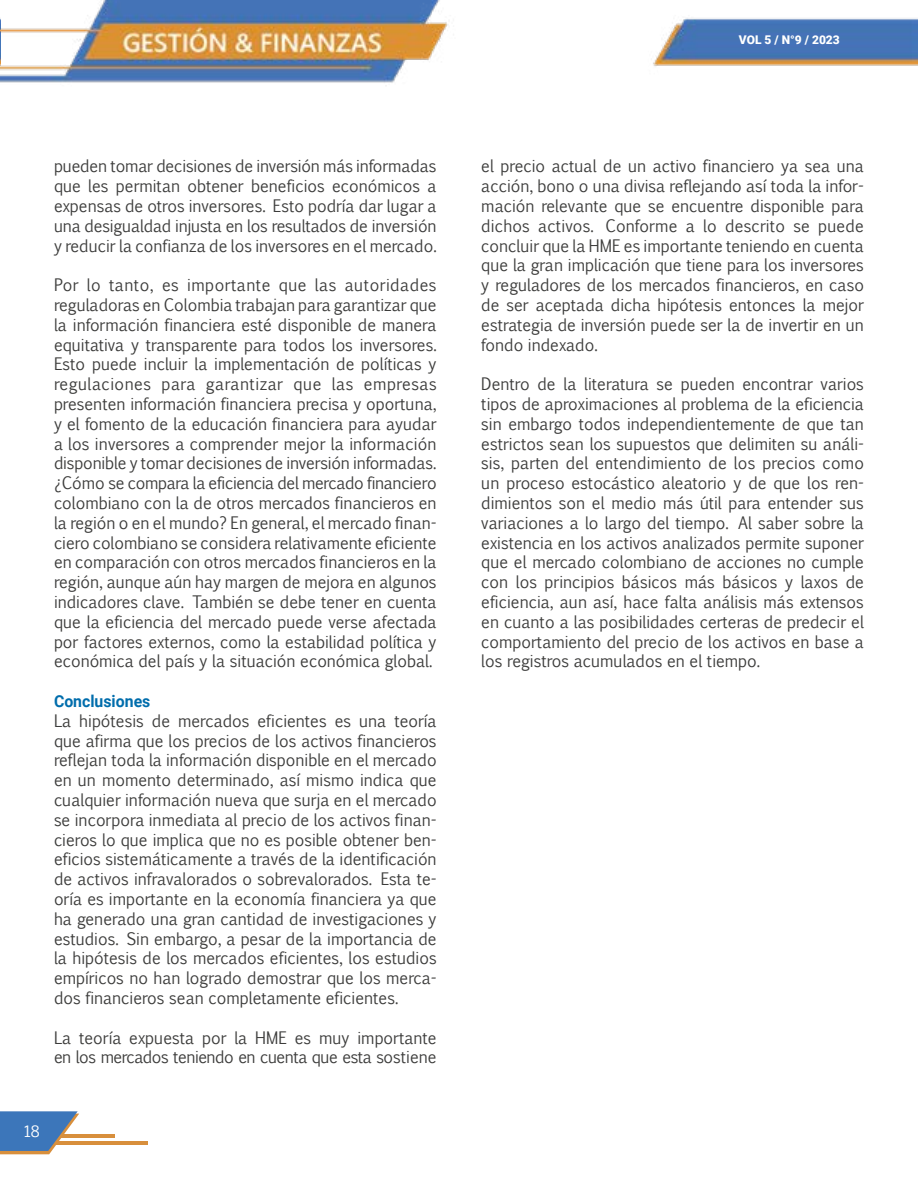
<style>
.page{position:relative;width:918px;height:1188px;background:#fff}
.page>*{position:absolute;margin:0;border:0;box-sizing:border-box;transform-origin:0 0}
.t1{font:16.5px/19.8px "Euphemia UCAS";color:#3c3c3b;text-align:justify;scale:.96 1}
.t2{font:700 16.5px "Roboto";color:#006dac;scale:.96 1}
.t3{font:15px "Euphemia UCAS";color:#fff}
.t4{font:900 12px "Roboto";color:#fff}
</style>
<div class="page">
<img style="left:0;top:0;width:918px;height:83px">
<hr style="left:44px;top:1142px;width:104px;height:3px;background:#d88f3c">
<hr style="left:44px;top:1135px;width:71px;height:3px;background:#d88f3c">
<svg style="left:0;top:1111px;width:79px;height:43px"></svg>
<p class="t4" style="left:739px;top:31px;width:102px">VOL 5 / N°9 / 2023</p>
<p class="t1" style="left:54px;top:156px;width:400px">pueden tomar decisiones de inversión más informadas que les permitan obtener beneficios económicos a expensas de otros inversores. Esto podría dar lugar a una desigualdad injusta en los resultados de inversión y reducir la confianza de los inversores en el mercado.</p>
<p class="t1" style="left:54px;top:274px;width:400px">Por lo tanto, es importante que las autoridades reguladoras en Colombia trabajan para garantizar que la información financiera esté disponible de manera equitativa y transparente para todos los inversores.<br>Esto puede incluir la implementación de políticas y regulaciones para garantizar que las empresas presenten información financiera precisa y oportuna, y el fomento de la educación financiera para ayudar a los inversores a comprender mejor la información disponible y tomar decisiones de inversión informadas. ¿Cómo se compara la eficiencia del mercado financiero colombiano con la de otros mercados financieros en la región o en el mundo? En general, el mercado finan&shy;ciero colombiano se considera relativamente eficiente en comparación con otros mercados financieros en la región, aunque aún hay margen de mejora en algunos indicadores clave. También se debe tener en cuenta que la eficiencia del mercado puede verse afectada por factores externos, como la estabilidad política y económica del país y la situación económica global.</p>
<p class="t2" style="left:54px;top:690px;width:102px">Conclusiones</p>
<p class="t1" style="left:54px;top:710px;width:400px">La hipótesis de mercados eficientes es una teoría que afirma que los precios de los activos financieros reflejan toda la información disponible en el mercado en un momento determinado, así mismo indica que cualquier información nueva que surja en el mercado se incorpora inmediata al precio de los activos finan&shy;cieros lo que implica que no es posible obtener ben&shy;eficios sistemáticamente a través de la identificación de activos infravalorados o sobrevalorados. Esta te&shy;oría es importante en la economía financiera ya que ha generado una gran cantidad de investigaciones y estudios. Sin embargo, a pesar de la importancia de la hipótesis de los mercados eficientes, los estudios empíricos no han logrado demostrar que los merca&shy;dos financieros sean completamente eficientes.</p>
<p class="t1" style="left:54px;top:1027px;width:400px">La teoría expuesta por la HME es muy importante en los mercados teniendo en cuenta que esta sostiene</p>
<p class="t3" style="left:23px;top:1120px;width:18px">18</p>
<p class="t1" style="left:481px;top:156px;width:400px">el precio actual de un activo financiero ya sea una acción, bono o una divisa reflejando así toda la infor&shy;mación relevante que se encuentre disponible para dichos activos. Conforme a lo descrito se puede concluir que la HME es importante teniendo en cuenta que la gran implicación que tiene para los inversores y reguladores de los mercados financieros, en caso de ser aceptada dicha hipótesis entonces la mejor estrategia de inversión puede ser la de invertir en un fondo indexado.</p>
<p class="t1" style="left:481px;top:373px;width:400px">Dentro de la literatura se pueden encontrar varios tipos de aproximaciones al problema de la eficiencia sin embargo todos independientemente de que tan estrictos sean los supuestos que delimiten su análi&shy;sis, parten del entendimiento de los precios como un proceso estocástico aleatorio y de que los ren&shy;dimientos son el medio más útil para entender sus variaciones a lo largo del tiempo. Al saber sobre la existencia en los activos analizados permite suponer que el mercado colombiano de acciones no cumple con los principios básicos más básicos y laxos de eficiencia, aun así, hace falta análisis más extensos en cuanto a las posibilidades certeras de predecir el comportamiento del precio de los activos en base a los registros acumulados en el tiempo.</p>
</div>
